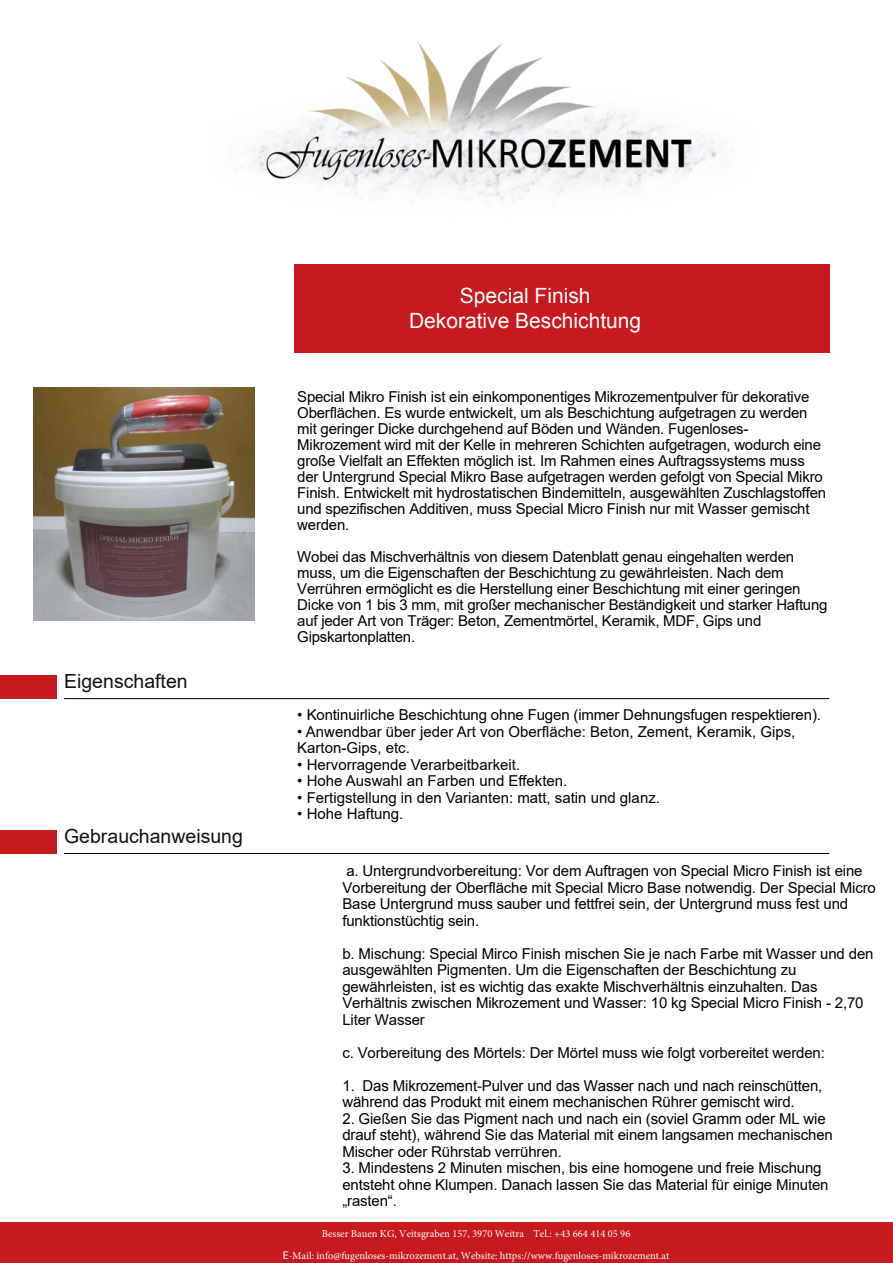
<style>
.page{position:relative;width:893px;height:1263px;background:#fff}
.page>*{position:absolute;margin:0;border:0;box-sizing:border-box;transform-origin:0 0}
.t1{font:21px/25.2px "Arial";color:#fff;text-align:center}
.t2{font:19.5px "Arial";color:#12110c}
.t3{font:15px/16px "Arial";letter-spacing:-.015em;color:#000}
.t4{font:15px/16.5px "Arial";letter-spacing:-.01em;color:#000}
.t5{font:10.5px/21.6px "Minion Pro";color:#fff;text-align:center}
.s1{font-style:inherit}
.s2{font-family:"Roboto"}
.s3{font-family:"Raanana"}
</style>
<div class="page">
<div style="left:0;top:1222px;width:893px;height:41px;background:#c71a1e"></div>
<div style="left:294px;top:264px;width:535px;height:88px;background:#c71a1e"></div>
<div style="left:0;top:676px;width:56px;height:23px;background:#c71a1e"></div>
<div style="left:0;top:831px;width:56px;height:23px;background:#c71a1e"></div>
<hr style="left:64px;top:698px;width:765px;height:1px;background:#000">
<hr style="left:64px;top:853px;width:765px;height:1px;background:#000">
<img style="left:249px;top:41px;width:468px;height:161px">
<img style="left:34px;top:388px;width:221px;height:233px">
<h2 class="t2" style="left:64px;top:668px;width:125px">Eigenschaften</h2>
<h2 class="t2" style="left:64px;top:823px;width:180px">Gebrauchanweisung</h2>
<h1 class="t1" style="left:409px;top:283px;width:234px">Special Finish<br>Dekorative Beschichtung</h1>
<p class="t3" style="left:297px;top:388px;width:530px">Special Mikro Finish ist ein einkomponentiges Mikrozementpulver für dekorative Oberflächen. Es wurde entwickelt, um als Beschichtung aufgetragen zu werden mit geringer Dicke durchgehend auf Böden und Wänden. Fugenloses-Mikrozement wird mit der Kelle in mehreren Schichten aufgetragen, wodurch eine große Vielfalt an Effekten möglich ist. Im Rahmen eines Auftragssystems muss der Untergrund Special Mikro Base aufgetragen werden gefolgt von Special Mikro Finish. Entwickelt mit hydrostatischen Bindemitteln, ausgewählten Zuschlagstoffen und spezifischen Additiven, muss Special Micro Finish nur mit Wasser gemischt werden.</p>
<p class="t3" style="left:297px;top:549px;width:532px">Wobei das Mischverhältnis von diesem Datenblatt genau eingehalten werden muss, um die Eigenschaften der Beschichtung zu gewährleisten. Nach dem Verrühren ermöglicht es die Herstellung einer Beschichtung mit einer geringen Dicke von 1 bis 3 mm, mit großer mechanischer Beständigkeit und starker Haftung auf jeder Art von Träger: Beton, Zementmörtel, Keramik, MDF, Gips und Gipskartonplatten.</p>
<p class="t4" style="left:297px;top:707px;width:525px">• Kontinuirliche Beschichtung ohne Fugen (immer Dehnungsfugen respektieren).</p>
<p class="t4" style="left:297px;top:723px;width:500px">• Anwendbar über jeder Art von Oberfläche: Beton, Zement, Keramik, Gips,<br>Karton-Gips, etc.</p>
<p class="t4" style="left:297px;top:756px;width:224px">• Hervorragende Verarbeitbarkeit.</p>
<p class="t4" style="left:297px;top:773px;width:272px">• Hohe Auswahl an Farben und Effekten.</p>
<p class="t4" style="left:297px;top:789px;width:364px">• Fertigstellung in den Varianten: matt, satin und glanz.</p>
<p class="t4" style="left:297px;top:806px;width:108px">• Hohe Haftung.</p>
<p class="t3" style="left:342px;top:862px;width:535px;line-height:16.5px">a. Untergrundvorbereitung: Vor dem Auftragen von Special Micro Finish ist eine Vorbereitung der Oberfläche mit Special Micro Base notwendig. Der Special Micro Base Untergrund muss sauber und fettfrei sein, der Untergrund muss fest und funktionstüchtig sein.</p>
<p class="t3" style="left:342px;top:945px;width:533px;line-height:16.5px">b. Mischung: Special Mirco Finish mischen Sie je nach Farbe mit Wasser und den ausgewählten Pigmenten. Um die Eigenschaften der Beschichtung zu gewährleisten, ist es wichtig das exakte Mischverhältnis einzuhalten. Das Verhältnis zwischen Mikrozement und Wasser: 10 kg Special Micro Finish - 2,70<br>Liter Wasser</p>
<p class="t3" style="left:342px;top:1044px;width:484px">c. Vorbereitung des Mörtels: Der Mörtel muss wie folgt vorbereitet werden:</p>
<p class="t4" style="left:342px;top:1077px;width:481px">1. Das Mikrozement-Pulver und das Wasser nach und nach reinschütten, während das Produkt mit einem mechanischen Rührer gemischt wird.</p>
<p class="t3" style="left:342px;top:1110px;width:492px;line-height:16.5px"><span class="s1">2.</span> Gießen Sie das <span class="s1">Pigment</span> nach und nach ein <span class="s1">(soviel Gramm oder ML wie drauf steht)</span>, während Sie das Material mit einem langsamen mechanischen<br>Mischer oder Rührstab verrühren.</p>
<p class="t3" style="left:342px;top:1159px;width:488px;line-height:16.5px"><span class="s1">3.</span> Mindestens 2 Minuten mischen, bis eine homogene und freie Mischung entsteht ohne Klumpen. Danach lassen Sie das Material für einige Minuten „rasten“.</p>
<p class="t5" style="left:283px;top:1223px;width:388px">Besser Bauen KG, Veitsgraben 157, 3970 Weitra Tel.: +43 664 414 05 96<br><span class="s2">E</span><span class="s3">-</span>Mail: info@fugenloses-mikrozement.at, Website: https://www.fugenloses-mikrozement.at</p>
</div>
